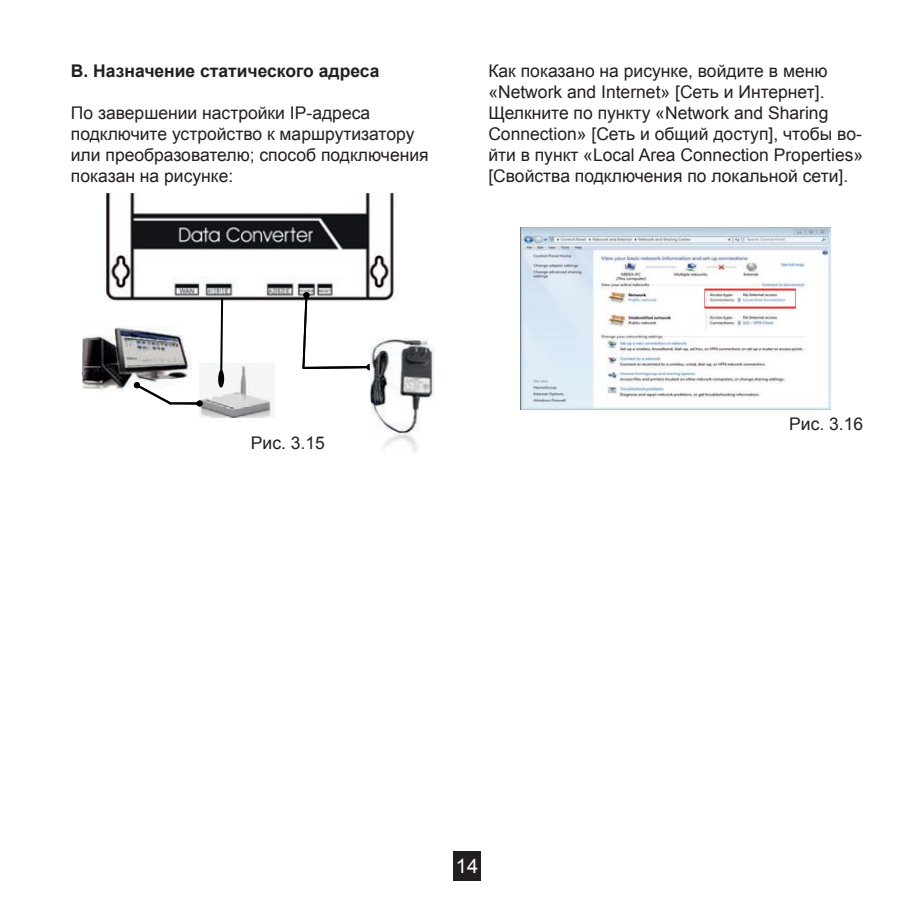
<style>
.page{position:relative;width:920px;height:920px;background:#fff}
.page>*{position:absolute;margin:0;border:0;box-sizing:border-box;transform-origin:0 0}
.t1{font:20px "Arial";color:#fff}
.Текст{font:17.5px/21px "Arial";color:#231f20}
.Болд{font:700 17.5px "Arial";color:#231f20}
.Рис{font:17.5px "Arial";color:#231f20}
</style>
<div class="page">
<div style="left:453px;top:850px;width:28px;height:30px;background:#231f20"></div>
<img style="left:105px;top:192px;width:292px;height:110px">
<img style="left:199px;top:364px;width:76px;height:53px">
<img style="left:82px;top:327px;width:109px;height:64px">
<svg style="left:302px;top:292px;width:70px;height:78px"></svg>
<img style="left:369px;top:338px;width:65px;height:115px">
<hr style="left:171px;top:402px;width:29px;height:2px;background:#000001">
<div style="left:197px;top:400px;width:6px;height:7px;background:#000001;border-radius:50%"></div>
<svg style="left:133px;top:382px;width:39px;height:23px"></svg>
<svg style="left:218px;top:298px;width:6px;height:90px"></svg>
<img style="left:521px;top:227px;width:310px;height:182px">
<svg style="left:704px;top:289px;width:92px;height:20px"></svg>
<p class="Болд" style="left:71px;top:59px;width:310px">В. Назначение статического адреса</p>
<p class="Текст" style="left:71px;top:102px;width:359px">По завершении настройки IP-адреса подключите устройство к маршрутизатору или преобразователю; способ подключения показан на рисунке:</p>
<p class="Текст" style="left:488px;top:60px;width:376px">Как показано на рисунке, войдите в меню «Network and Internet» [Сеть и Интернет].<br>Щелкните по пункту «Network and Sharing Connection» [Сеть и общий доступ], чтобы во&shy;йти в пункт «Local Area Connection Properties» [Свойства подключения по локальной сети].</p>
<p class="Текст" style="left:251px;top:432px;width:75px">Рис. 3.15</p>
<p class="Рис" style="left:789px;top:413px;width:75px">Рис. 3.16</p>
<p class="t1" style="left:456px;top:853px;width:24px">14</p>
</div>
